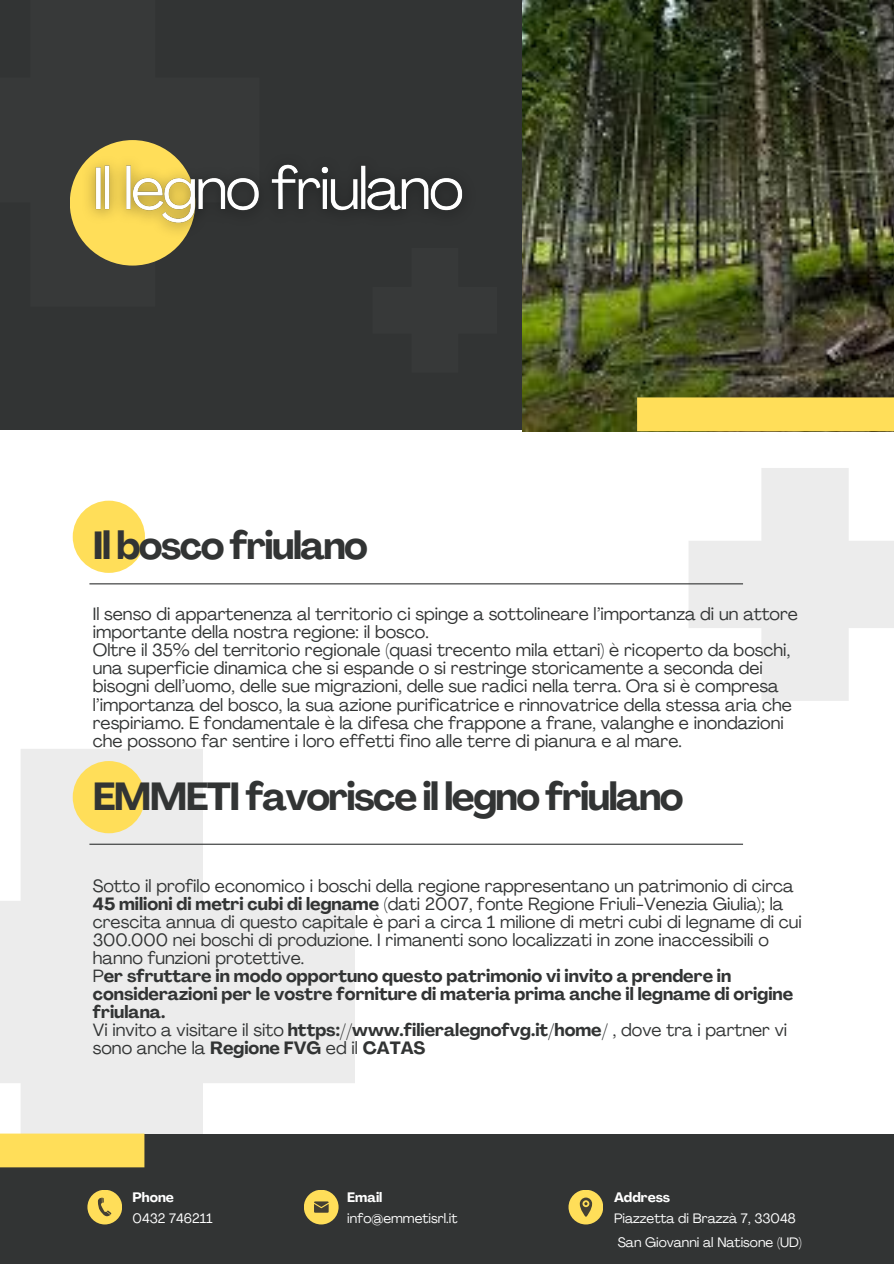
<style>
.page{position:relative;width:894px;height:1264px;background:#fff}
.page>*{position:absolute;margin:0;border:0;box-sizing:border-box;transform-origin:0 0}
.t1{font:700 38.7px "Agrandir";letter-spacing:-.04em;color:#323434}
.t2{font:17.55px/18px "Agrandir";color:#323434}
.t3{font:13.5px/23.7px "Agrandir";color:#fff}
.t4{font:700 13.5px "Agrandir";color:#fff}
.s1{font-weight:700}
</style>
<div class="page">
<div style="left:0;top:0;width:893px;height:429px;background:#323434"></div>
<img style="left:522px;top:0;width:371px;height:431px">
<svg style="left:0;top:749px;width:355px;height:384px;fill:#ececec"></svg>
<div style="left:0;top:1133px;width:893px;height:130px;background:#323434"></div>
<div style="left:637px;top:397px;width:256px;height:34px;background:#ffde59"></div>
<div style="left:0;top:1133px;width:144px;height:34px;background:#ffde59"></div>
<hr style="left:89px;top:583px;width:653px;height:1px;background:#323434">
<hr style="left:89px;top:843px;width:653px;height:1px;background:#323434">
<div style="left:73px;top:500px;width:72px;height:73px;background:#ffde59;border-radius:50%"></div>
<div style="left:70px;top:140px;width:125px;height:125px;background:#ffde59;border-radius:50%"></div>
<div style="left:73px;top:761px;width:72px;height:72px;background:#ffde59;border-radius:50%"></div>
<svg style="left:688px;top:468px;width:205px;height:233px;fill:#ececec"></svg>
<div style="left:87px;top:1189px;width:35px;height:35px;background:#ffde59;border-radius:50%"></div>
<div style="left:304px;top:1189px;width:34px;height:35px;background:#ffde59;border-radius:50%"></div>
<div style="left:568px;top:1189px;width:35px;height:35px;background:#ffde59;border-radius:50%"></div>
<svg style="left:98px;top:1197px;width:13px;height:19px"></svg>
<svg style="left:314px;top:1201px;width:14px;height:11px"></svg>
<svg style="left:579px;top:1197px;width:13px;height:19px"></svg>
<img style="left:72px;top:144px;width:391px;height:103px">
<h1 class="t1" style="left:93px;top:529px;width:277px">Il bosco friulano</h1>
<p class="t2" style="left:93px;top:607px;width:706px">Il senso di appartenenza al territorio ci spinge a sottolineare l’importanza di un attore importante della nostra regione: il bosco.<br>Oltre il 35% del territorio regionale (quasi trecento mila ettari) è ricoperto da boschi, una superficie dinamica che si espande o si restringe storicamente a seconda dei bisogni dell’uomo, delle sue migrazioni, delle sue radici nella terra. Ora si è compresa l’importanza del bosco, la sua azione purificatrice e rinnovatrice della stessa aria che respiriamo. E fondamentale è la difesa che frappone a frane, valanghe e inondazioni che possono far sentire i loro effetti fino alle terre di pianura e al mare.</p>
<h1 class="t1" style="left:93px;top:781px;width:592px">EMMETI favorisce il legno friulano</h1>
<p class="t2" style="left:93px;top:878px;width:710px">Sotto il profilo economico i boschi della regione rappresentano un patrimonio di circa <span class="s1">45 milioni di metri cubi di legname</span> (dati 2007, fonte Regione Friuli-Venezia Giulia); la crescita annua di questo capitale è pari a circa 1 milione di metri cubi di legname di cui 300.000 nei boschi di produzione. I rimanenti sono localizzati in zone inaccessibili o hanno funzioni protettive.<br>P<span class="s1">er sfruttare in modo opportuno questo patrimonio vi invito a prendere in considerazioni per le vostre forniture di materia prima anche il legname di origine friulana.<br></span>Vi invito a visitare il sito <span class="s1">https://www.filieralegnofvg.it/home/</span> , dove tra i partner vi sono anche la <span class="s1">Regione FVG</span> ed il <span class="s1">CATAS</span></p>
<p class="t4" style="left:132px;top:1192px;width:43px">Phone</p>
<p class="t3" style="left:132px;top:1208px;width:81px">0432 746211</p>
<p class="t4" style="left:347px;top:1192px;width:37px">Email</p>
<p class="t3" style="left:347px;top:1208px;width:112px">info@emmetisrl.it</p>
<p class="t4" style="left:614px;top:1192px;width:58px">Address</p>
<p class="t3" style="left:614px;top:1208px;width:189px">Piazzetta di Brazzà 7, 33048<br>San Giovanni al Natisone (UD)</p>
</div>
